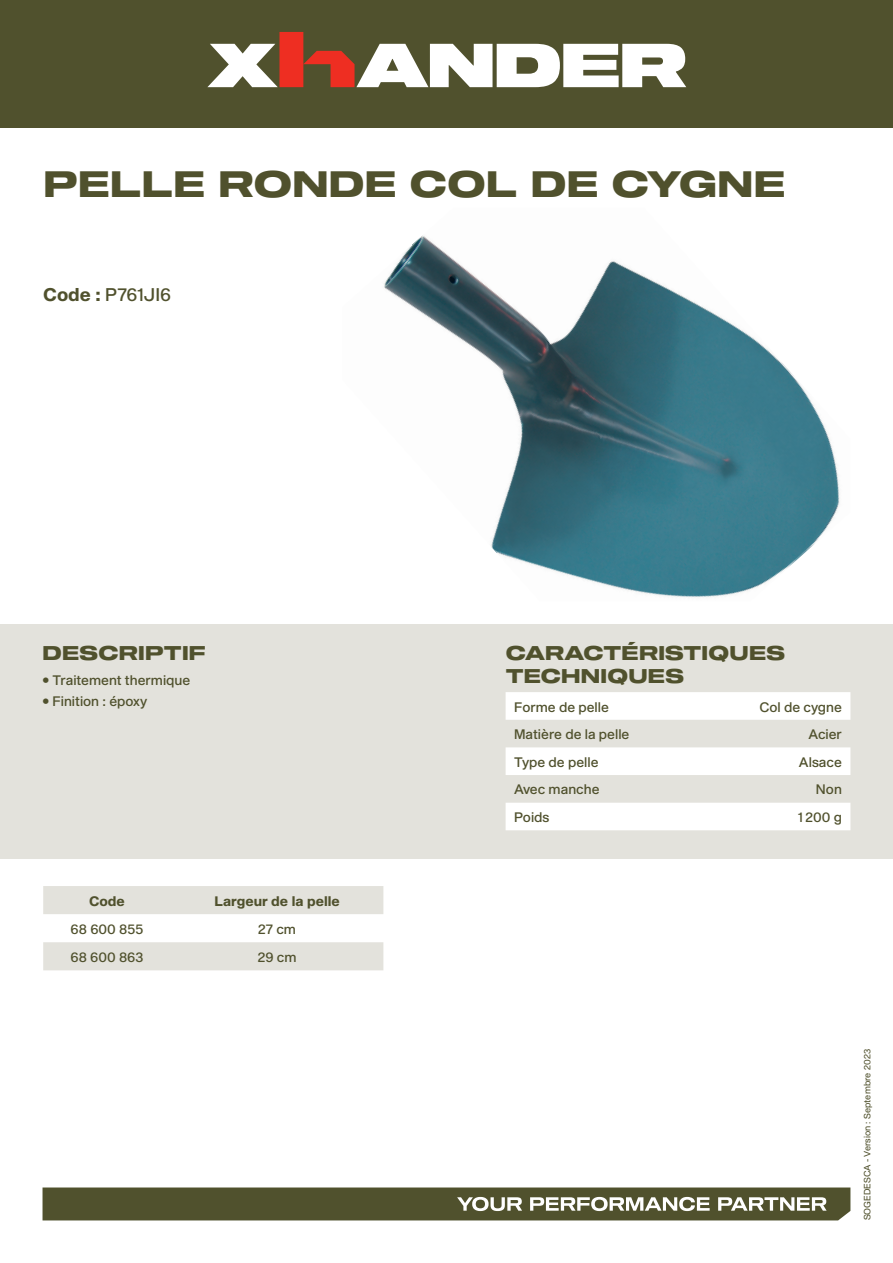
<style>
.page{position:relative;width:893px;height:1263px;background:#fff}
.page>*{position:absolute;margin:0;border:0;box-sizing:border-box;transform-origin:0 0}
.NOM_PRODUIT{font:36px "Shapiro 75 Heavy Extd";letter-spacing:.01em;color:#50512d}
.SsTitre{font:19.5px/22.5px "Shapiro 75 Heavy Extd";letter-spacing:.01em;color:#50512d}
.NOM_PRODUIT-2{font:18px "Shapiro 55 Middle";color:#50512d}
.Txt_courant{font:13.5px "Shapiro 55 Middle";color:#50512d}
.Txt_courant-2{font:800 13.5px "Shapiro 75";color:#50512d}
.Txt_courant-3{font:9px "Shapiro 45 Welter";color:#50512d}
.s1{font-family:"Shapiro 75";font-weight:800}
</style>
<div class="page">
<svg style="left:43px;top:1187px;width:807px;height:33px;background:#636444"></svg>
<div style="left:0;top:0;width:893px;height:128px;background:#50512d"></div>
<svg style="left:207px;top:32px;width:479px;height:55px"></svg>
<div style="left:0;top:624px;width:893px;height:235px;background:#e3e2dc"></div>
<div style="left:506px;top:692px;width:344px;height:28px;background:#fff"></div>
<svg style="left:506px;top:747px;width:344px;height:83px"></svg>
<img style="left:384px;top:235px;width:456px;height:363px">
<div style="left:43px;top:886px;width:340px;height:28px;background:#e3e2dc"></div>
<div style="left:43px;top:942px;width:340px;height:28px;background:#e3e2dc"></div>
<p class="NOM_PRODUIT" style="left:43px;top:159px;width:744px">PELLE RONDE COL DE CYGNE</p>
<p class="NOM_PRODUIT-2" style="left:43px;top:281px;width:129px"><span class="s1">Code</span> P<span class="s1">:</span> 761JI6</p>
<p class="SsTitre" style="left:43px;top:643px;width:165px">DESCRIPTIF</p>
<p class="Txt_courant" style="left:43px;top:671px;width:149px">• Traitement thermique</p>
<p class="Txt_courant" style="left:43px;top:691px;width:106px">• Finition : époxy</p>
<p class="SsTitre" style="left:506px;top:643px;width:281px">CARACTÉRISTIQUES<br>TECHNIQUES</p>
<p class="Txt_courant" style="left:759px;top:697px;width:84px">Col de cygne</p>
<p class="Txt_courant" style="left:514px;top:697px;width:96px">Forme de pelle</p>
<p class="Txt_courant" style="left:514px;top:725px;width:117px">Matière de la pelle</p>
<p class="Txt_courant" style="left:809px;top:725px;width:35px">Acier</p>
<p class="Txt_courant" style="left:514px;top:752px;width:86px">Type de pelle</p>
<p class="Txt_courant" style="left:799px;top:752px;width:45px">Alsace</p>
<p class="Txt_courant" style="left:514px;top:780px;width:87px">Avec manche</p>
<p class="Txt_courant" style="left:816px;top:780px;width:27px">Non</p>
<p class="Txt_courant" style="left:514px;top:808px;width:37px">Poids</p>
<p class="Txt_courant" style="left:798px;top:808px;width:45px">1 200 g</p>
<p class="Txt_courant-2" style="left:89px;top:891px;width:37px">Code</p>
<p class="Txt_courant-2" style="left:214px;top:891px;width:127px">Largeur de la pelle</p>
<p class="Txt_courant" style="left:71px;top:919px;width:74px">68 600 855</p>
<p class="Txt_courant" style="left:258px;top:919px;width:39px">27 cm</p>
<p class="Txt_courant" style="left:70px;top:947px;width:75px">68 600 863</p>
<p class="Txt_courant" style="left:258px;top:947px;width:40px">29 cm</p>
<p class="Txt_courant-3" style="left:861px;top:1220px;width:173px;rotate:-90deg">SOGEDESCA - Version : Septembre 2023</p>
</div>
